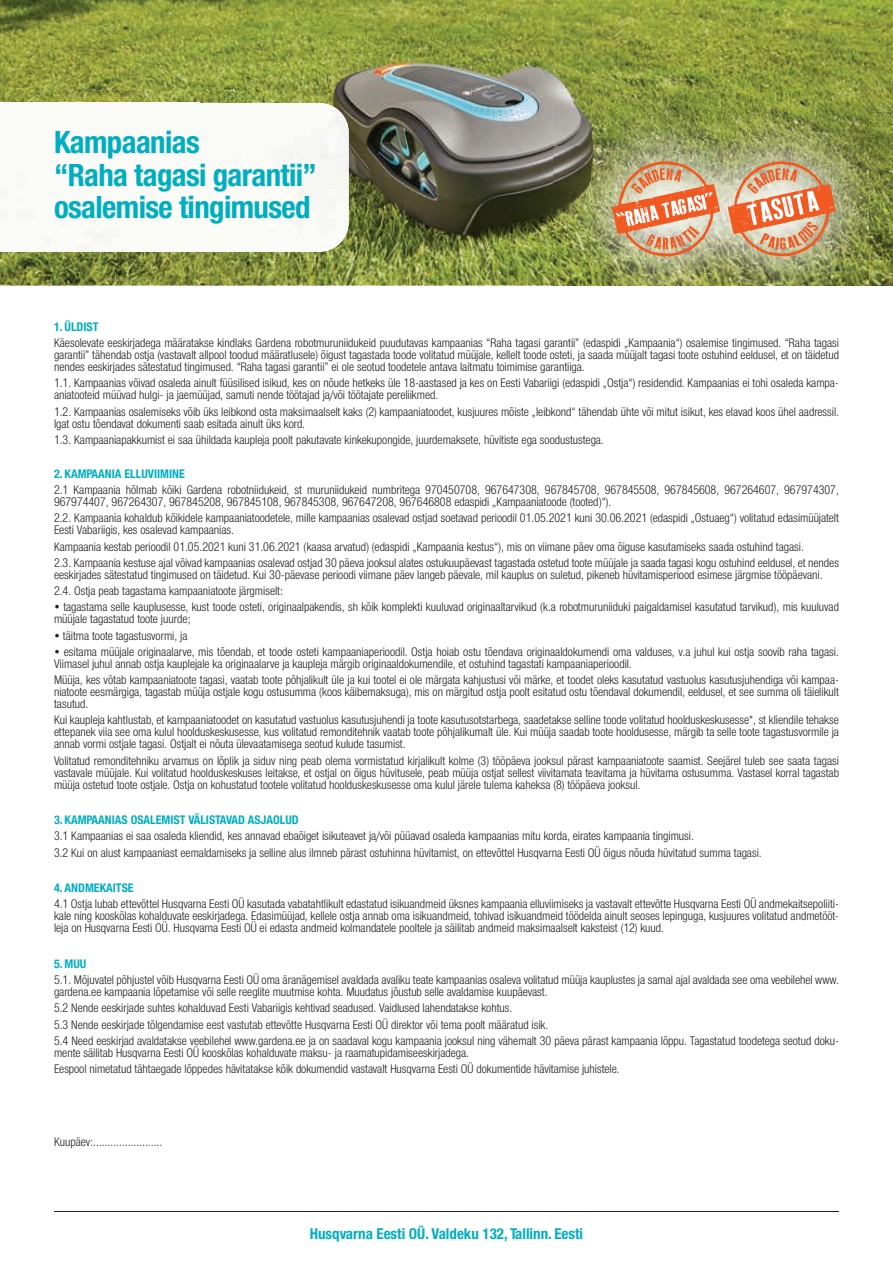
<style>
.page{position:relative;width:893px;height:1263px;background:#fff}
.page>*{position:absolute;margin:0;border:0;box-sizing:border-box;transform-origin:0 0}
.t1{font:30.9px/32.5px "GARDENA Pro Bo Cond";letter-spacing:-.02em;color:#00aec1}
.t2{font:15px "GARDENA Pro Bo Cond";color:#00aec1}
.t3{font:12px/12px "Gardena Sans Cond";color:#231f20}
.t4{font:12px "GARDENA Pro Bo Cond";color:#00aec1}
</style>
<div class="page">
<hr style="left:54px;top:1211px;width:785px;height:1px;background:#231f20">
<img style="left:0;top:0;width:893px;height:286px">
<img style="left:0;top:103px;width:349px;height:149px">
<img style="left:553px;top:101px;width:340px;height:46px">
<img style="left:553px;top:147px;width:39px;height:139px">
<img style="left:868px;top:147px;width:25px;height:139px">
<img style="left:592px;top:140px;width:276px;height:146px">
<svg style="left:612px;top:161px;width:108px;height:96px;background:#d8a681"></svg>
<svg style="left:728px;top:161px;width:108px;height:96px;background:#d7a480"></svg>
<h1 class="t1" style="left:54px;top:125px;width:264px">Kampaanias<br>“Raha tagasi garantii” osalemise tingimused</h1>
<p class="t4" style="left:54px;top:319px;width:46px">1. ÜLDIST</p>
<p class="t3" style="left:54px;top:336px;width:786px;text-align:justify">Käesolevate eeskirjadega määratakse kindlaks Gardena robotmuruniidukeid puudutavas kampaanias “Raha tagasi garantii” (edaspidi „Kampaania“) osalemise tingimused. “Raha tagasi garantii” tähendab ostja (vastavalt allpool toodud määratlusele) õigust tagastada toode volitatud müüjale, kellelt toode osteti, ja saada müüjalt tagasi toote ostuhind eeldusel, et on täidetud nendes eeskirjades sätestatud tingimused. “Raha tagasi garantii” ei ole seotud toodetele antava laitmatu toimimise garantiiga.</p>
<p class="t3" style="left:54px;top:376px;width:786px">1.1. Kampaanias võivad osaleda ainult füüsilised isikud, kes on nõude hetkeks üle 18-aastased ja kes on Eesti Vabariigi (edaspidi „Ostja“) residendid. Kampaanias ei tohi osaleda kampa&shy;aniatooteid müüvad hulgi- ja jaemüüjad, samuti nende töötajad ja/või töötajate pereliikmed.</p>
<p class="t3" style="left:54px;top:405px;width:786px">1.2. Kampaanias osalemiseks võib üks leibkond osta maksimaalselt kaks (2) kampaaniatoodet, kusjuures mõiste „leibkond“ tähendab ühte või mitut isikut, kes elavad koos ühel aadressil.<br>Igat ostu tõendavat dokumenti saab esitada ainult üks kord.</p>
<p class="t3" style="left:54px;top:433px;width:551px">1.3. Kampaaniapakkumist ei saa ühildada kaupleja poolt pakutavate kinkekupongide, juurdemaksete, hüvitiste ega soodustustega.</p>
<p class="t4" style="left:54px;top:466px;width:132px">2. KAMPAANIA ELLUVIIMINE</p>
<p class="t3" style="left:54px;top:483px;width:786px">2.1 Kampaania hõlmab kõiki Gardena robotniidukeid, st muruniidukeid numbritega 970450708, 967647308, 967845708, 967845508, 967845608, 967264607, 967974307,<br>967974407, 967264307, 967845208, 967845108, 967845308, 967647208, 967646808 edaspidi „Kampaaniatoode (tooted)“).</p>
<p class="t3" style="left:54px;top:511px;width:786px">2.2. Kampaania kohaldub kõikidele kampaaniatoodetele, mille kampaanias osalevad ostjad soetavad perioodil 01.05.2021 kuni 30.06.2021 (edaspidi „Ostuaeg“) volitatud edasimüüjatelt<br>Eesti Vabariigis, kes osalevad kampaanias.</p>
<p class="t3" style="left:54px;top:538px;width:786px;line-height:16.2px">Kampaania kestab perioodil 01.05.2021 kuni 31.06.2021 (kaasa arvatud) (edaspidi „Kampaania kestus“), mis on viimane päev oma õiguse kasutamiseks saada ostuhind tagasi.<br>2.3. Kampaania kestuse ajal võivad kampaanias osalevad ostjad 30 päeva jooksul alates ostukuupäevast tagastada ostetud toote müüjale ja saada tagasi kogu ostuhind eeldusel, et nendes</p>
<p class="t3" style="left:54px;top:566px;width:770px;line-height:16.2px">eeskirjades sätestatud tingimused on täidetud. Kui 30-päevase perioodi viimane päev langeb päevale, mil kauplus on suletud, pikeneb hüvitamisperiood esimese järgmise tööpäevani.<br>2.4. Ostja peab tagastama kampaaniatoote järgmiselt:</p>
<p class="t3" style="left:54px;top:600px;width:786px">• tagastama selle kauplusesse, kust toode osteti, originaalpakendis, sh kõik komplekti kuuluvad originaaltarvikud (k.a robotmuruniiduki paigaldamisel kasutatud tarvikud), mis kuuluvad müüjale tagastatud toote juurde;</p>
<p class="t3" style="left:54px;top:629px;width:135px">• täitma toote tagastusvormi, ja</p>
<p class="t3" style="left:54px;top:645px;width:786px">• esitama müüjale originaalarve, mis tõendab, et toode osteti kampaaniaperioodil. Ostja hoiab ostu tõendava originaaldokumendi oma valduses, v.a juhul kui ostja soovib raha tagasi.<br>Viimasel juhul annab ostja kauplejale ka originaalarve ja kaupleja märgib originaaldokumendile, et ostuhind tagastati kampaaniaperioodil.</p>
<p class="t3" style="left:54px;top:673px;width:787px;text-align:justify">Müüja, kes võtab kampaaniatoote tagasi, vaatab toote põhjalikult üle ja kui tootel ei ole märgata kahjustusi või märke, et toodet oleks kasutatud vastuolus kasutusjuhendiga või kampaa&shy;niatoote eesmärgiga, tagastab müüja ostjale kogu ostusumma (koos käibemaksuga), mis on märgitud ostja poolt esitatud ostu tõendaval dokumendil, eeldusel, et see summa oli täielikult tasutud.</p>
<p class="t3" style="left:54px;top:713px;width:786px;text-align:justify">Kui kaupleja kahtlustab, et kampaaniatoodet on kasutatud vastuolus kasutusjuhendi ja toote kasutusotstarbega, saadetakse selline toode volitatud hoolduskeskusesse*, st kliendile tehakse ettepanek viia see oma kulul hoolduskeskusesse, kus volitatud remonditehnik vaatab toote põhjalikumalt üle. Kui müüja saadab toote hooldusesse, märgib ta selle toote tagastusvormile ja annab vormi ostjale tagasi. Ostjalt ei nõuta ülevaatamisega seotud kulude tasumist.</p>
<p class="t3" style="left:54px;top:754px;width:786px;text-align:justify">Volitatud remonditehniku arvamus on lõplik ja siduv ning peab olema vormistatud kirjalikult kolme (3) tööpäeva jooksul pärast kampaaniatoote saamist. Seejärel tuleb see saata tagasi vastavale müüjale. Kui volitatud hoolduskeskuses leitakse, et ostjal on õigus hüvitusele, peab müüja ostjat sellest viivitamata teavitama ja hüvitama ostusumma. Vastasel korral tagastab müüja ostetud toote ostjale. Ostja on kohustatud tootele volitatud hoolduskeskusesse oma kulul järele tulema kaheksa (8) tööpäeva jooksul.</p>
<p class="t4" style="left:54px;top:812px;width:246px">3. KAMPAANIAS OSALEMIST VÄLISTAVAD ASJAOLUD</p>
<p class="t3" style="left:54px;top:827px;width:709px;line-height:16.2px">3.1 Kampaanias ei saa osaleda kliendid, kes annavad ebaõiget isikuteavet ja/või püüavad osaleda kampaanias mitu korda, eirates kampaania tingimusi.<br>3.2 Kui on alust kampaaniast eemaldamiseks ja selline alus ilmneb pärast ostuhinna hüvitamist, on ettevõttel Husqvarna Eesti OÜ õigus nõuda hüvitatud summa tagasi.</p>
<p class="t4" style="left:54px;top:880px;width:81px">4. ANDMEKAITSE</p>
<p class="t3" style="left:54px;top:897px;width:787px;text-align:justify">4.1 Ostja lubab ettevõttel Husqvarna Eesti OÜ kasutada vabatahtlikult edastatud isikuandmeid üksnes kampaania elluviimiseks ja vastavalt ettevõtte Husqvarna Eesti OÜ andmekaitsepoliiti&shy;kale ning kooskõlas kohalduvate eeskirjadega. Edasimüüjad, kellele ostja annab oma isikuandmeid, tohivad isikuandmeid töödelda ainult seoses lepinguga, kusjuures volitatud andmetööt&shy;leja on Husqvarna Eesti OÜ. Husqvarna Eesti OÜ ei edasta andmeid kolmandatele pooltele ja säilitab andmeid maksimaalselt kaksteist (12) kuud.</p>
<p class="t4" style="left:54px;top:956px;width:34px">5. MUU</p>
<p class="t3" style="left:54px;top:973px;width:786px">5.1. Mõjuvatel põhjustel võib Husqvarna Eesti OÜ oma äranägemisel avaldada avaliku teate kampaanias osaleva volitatud müüja kauplustes ja samal ajal avaldada see oma veebilehel www. gardena.ee kampaania lõpetamise või selle reeglite muutmise kohta. Muudatus jõustub selle avaldamise kuupäevast.</p>
<p class="t3" style="left:54px;top:999px;width:786px;line-height:16.2px">5.2 Nende eeskirjade suhtes kohalduvad Eesti Vabariigis kehtivad seadused. Vaidlused lahendatakse kohtus.<br>5.3 Nende eeskirjade tõlgendamise eest vastutab ettevõtte Husqvarna Eesti OÜ direktor või tema poolt määratud isik.<br>5.4 Need eeskirjad avaldatakse veebilehel www.gardena.ee ja on saadaval kogu kampaania jooksul ning vähemalt 30 päeva pärast kampaania lõppu. Tagastatud toodetega seotud doku-</p>
<p class="t3" style="left:54px;top:1044px;width:567px;line-height:16.2px">mente säilitab Husqvarna Eesti OÜ kooskõlas kohalduvate maksu- ja raamatupidamiseeskirjadega.<br>Eespool nimetatud tähtaegade lõppedes hävitatakse kõik dokumendid vastavalt Husqvarna Eesti OÜ dokumentide hävitamise juhistele.</p>
<p class="t3" style="left:54px;top:1135px;width:110px">Kuupäev:........................</p>
<p class="t2" style="left:310px;top:1224px;width:275px">Husqvarna Eesti OÜ. Valdeku 132, Tallinn. Eesti</p>
</div>
